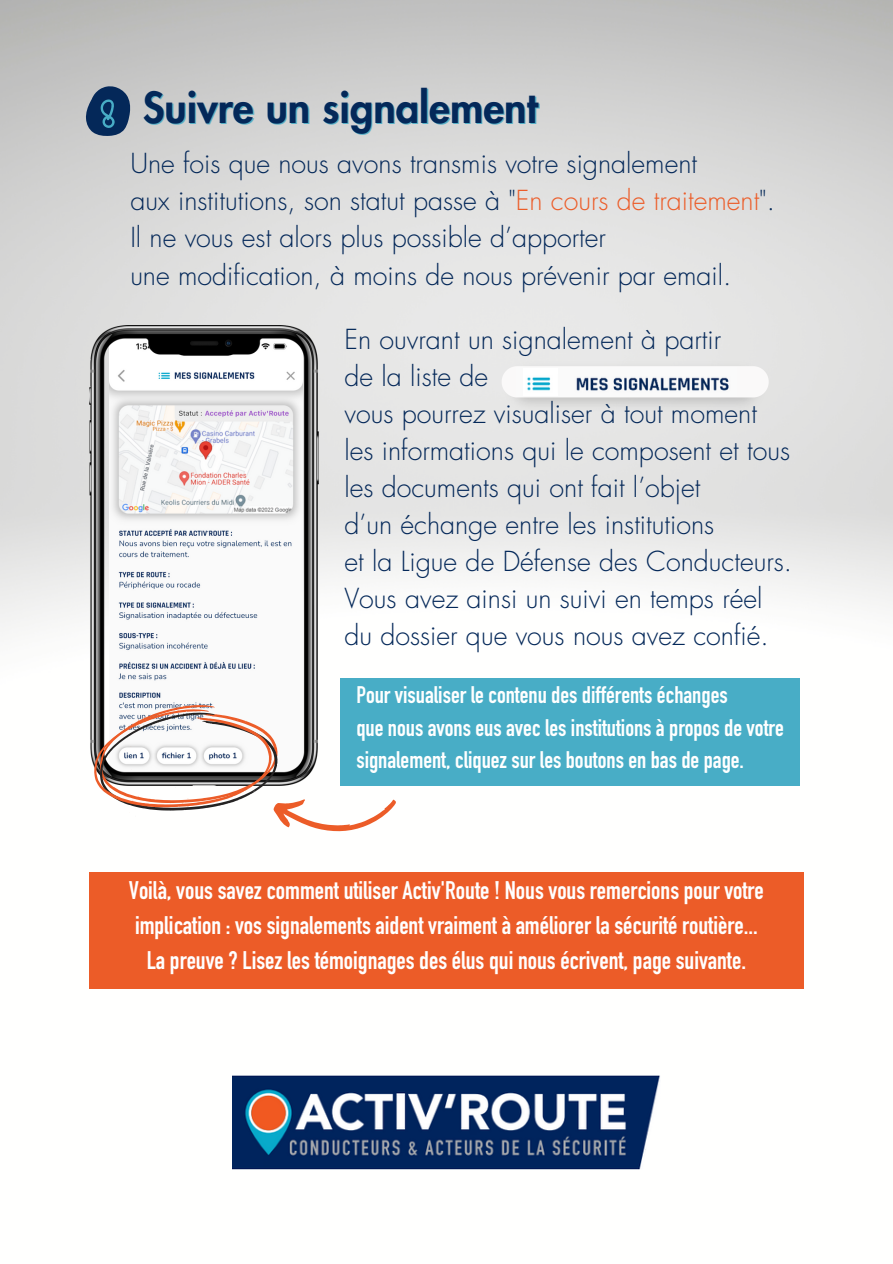
<style>
.page{position:relative;width:893px;height:1264px;background:#fff}
.page>*{position:absolute;margin:0;border:0;box-sizing:border-box;transform-origin:0 0}
.t1{font:800 41.55px "Futura Std";color:#042859}
.t2{font:300 26.85px/37px "Futura Std";color:#042859}
.t3{font:25.05px/34.8px "DIN Engschrift Std";color:#fff;text-align:center}
.t4{font:23.7px/32.5px "DIN Engschrift Std";color:#fff}
.s1{color:#ec5c28}
</style>
<div class="page">
<img style="left:0;top:0;width:892px;height:1170px">
<svg style="left:86px;top:86px;width:44px;height:50px"></svg>
<img style="left:89px;top:325px;width:230px;height:460px">
<img style="left:504px;top:361px;width:262px;height:51px">
<svg style="left:501px;top:366px;width:267px;height:31px"></svg>
<img style="left:517px;top:367px;width:219px;height:29px">
<img style="left:523px;top:369px;width:34px;height:27px">
<div style="left:340px;top:677px;width:459px;height:108px;background:#48adc6"></div>
<svg style="left:94px;top:705px;width:302px;height:129px"></svg>
<div style="left:89px;top:872px;width:714px;height:116px;background:#ec5c28"></div>
<img style="left:233px;top:1075px;width:427px;height:94px">
<h1 class="t1" style="left:143px;top:88px;width:397px">Suivre un signalement</h1>
<p class="t2" style="left:130px;top:146px;width:646px">Une fois que nous avons transmis votre signalement<br>aux institutions, son statut passe à "<span class="s1">En cours de traitement</span>".<br>Il ne vous est alors plus possible d’apporter<br>une modification, à moins de nous prévenir par email.</p>
<p class="t2" style="left:344px;top:321px;width:449px">En ouvrant un signalement à partir<br>de la liste de<br>vous pourrez visualiser à tout moment les informations qui le composent et tous les documents qui ont fait l’objet<br>d’un échange entre les institutions<br>et la Ligue de Défense des Conducteurs.<br>Vous avez ainsi un suivi en temps réel du dossier que vous nous avez confié.</p>
<p class="t4" style="left:356px;top:681px;width:429px">Pour visualiser le contenu des différents échanges<br>que nous avons eus avec les institutions à propos de votre signalement, cliquez sur les boutons en bas de page.</p>
<p class="t3" style="left:129px;top:876px;width:636px">Voilà, vous savez comment utiliser Activ'Route ! Nous vous remercions pour votre implication : vos signalements aident vraiment à améliorer la sécurité routière...<br>La preuve ? Lisez les témoignages des élus qui nous écrivent, page suivante.</p>
</div>
